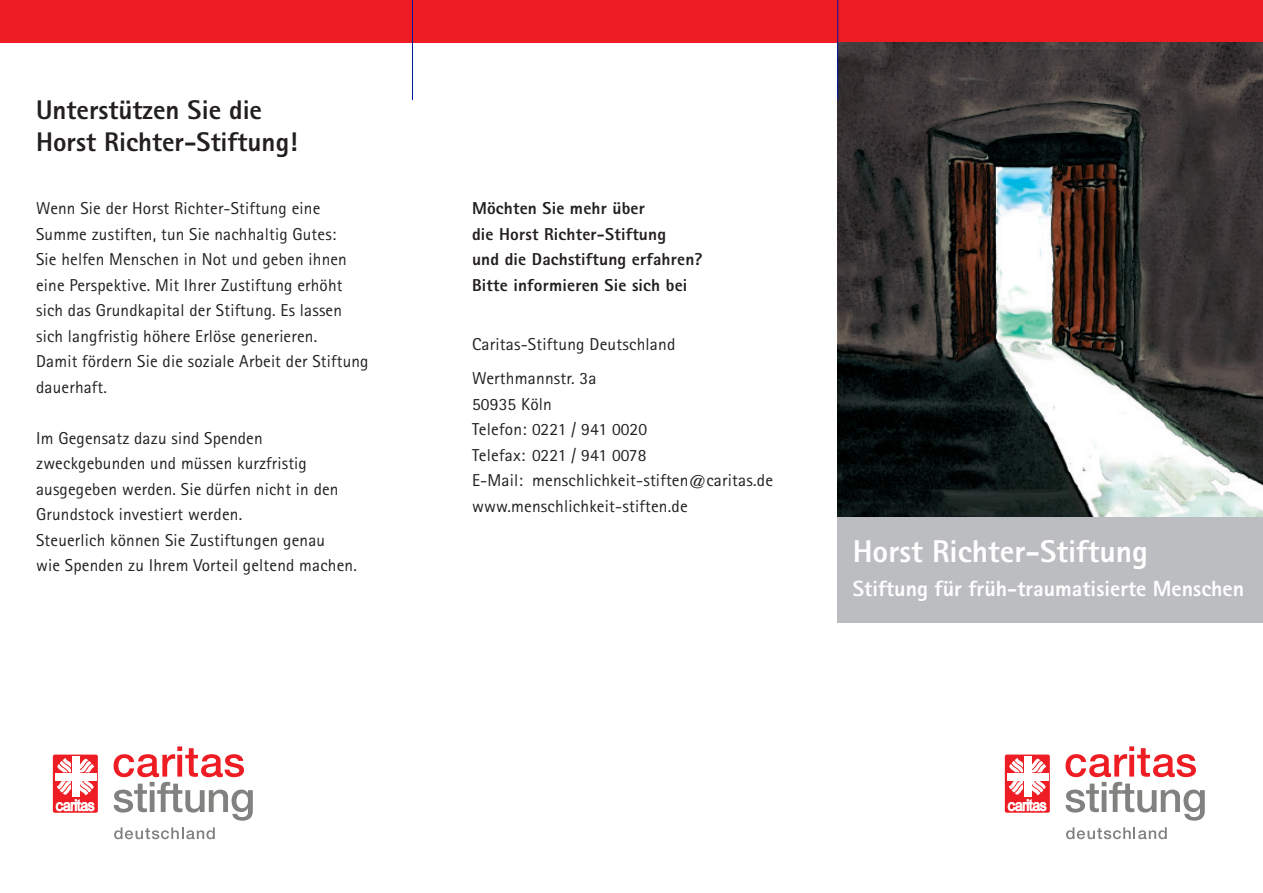
<style>
.page{position:relative;width:1263px;height:893px;background:#fff}
.page>*{position:absolute;margin:0;border:0;box-sizing:border-box;transform-origin:0 0}
.t1{font:800 31.5px "AT Rotis Sans Serif";color:#fff}
.t2{font:800 27px/31.5px "AT Rotis Sans Serif";color:#231f20}
.t3{font:800 22.05px "AT Rotis Sans Serif";color:#fff}
.t4{font:17.25px/25.5px "AT Rotis Sans Serif";letter-spacing:.01em;color:#231f20}
.t5{font:800 17.25px/25.5px "AT Rotis Sans Serif";letter-spacing:.01em;color:#231f20}
</style>
<div class="page">
<div style="left:0;top:0;width:1263px;height:43px;background:#ee1d23"></div>
<svg style="left:1005px;top:754px;width:45px;height:59px"></svg>
<svg style="left:1009px;top:758px;width:14px;height:14px"></svg>
<div style="left:1007px;top:773px;width:41px;height:7px;background:#fff"></div>
<div style="left:1024px;top:756px;width:7px;height:41px;background:#fff"></div>
<svg style="left:1008px;top:781px;width:38px;height:30px"></svg>
<svg style="left:1032px;top:759px;width:14px;height:13px"></svg>
<svg style="left:1065px;top:746px;width:140px;height:75px"></svg>
<svg style="left:1066px;top:827px;width:101px;height:12px"></svg>
<svg style="left:53px;top:755px;width:45px;height:58px"></svg>
<svg style="left:57px;top:758px;width:14px;height:14px"></svg>
<div style="left:55px;top:773px;width:41px;height:8px;background:#fff"></div>
<div style="left:72px;top:757px;width:7px;height:40px;background:#fff"></div>
<svg style="left:56px;top:781px;width:38px;height:30px"></svg>
<svg style="left:80px;top:759px;width:14px;height:13px"></svg>
<svg style="left:114px;top:746px;width:139px;height:75px"></svg>
<svg style="left:114px;top:827px;width:101px;height:12px"></svg>
<div style="left:838px;top:517px;width:425px;height:106px;background:#bcbdc0"></div>
<img style="left:838px;top:43px;width:425px;height:474px">
<hr style="left:412px;top:0;width:1px;height:100px;background:#00199f">
<hr style="left:837px;top:0;width:1px;height:100px;background:#00199f">
<h2 class="t2" style="left:36px;top:94px;width:263px">Unterstützen Sie die<br>Horst Richter-Stiftung!</h2>
<p class="t4" style="left:36px;top:195px;width:334px">Wenn Sie der Horst Richter-Stiftung eine Summe zustiften, tun Sie nachhaltig Gutes:<br>Sie helfen Menschen in Not und geben ihnen eine Perspektive. Mit Ihrer Zustiftung erhöht sich das Grundkapital der Stiftung. Es lassen sich langfristig höhere Erlöse generieren.<br>Damit fördern Sie die soziale Arbeit der Stiftung dauerhaft.</p>
<p class="t4" style="left:36px;top:425px;width:322px">Im Gegensatz dazu sind Spenden zweckgebunden und müssen kurzfristig ausgegeben werden. Sie dürfen nicht in den Grundstock investiert werden.<br>Steuerlich können Sie Zustiftungen genau<br>wie Spenden zu Ihrem Vorteil geltend machen.</p>
<p class="t5" style="left:472px;top:196px;width:232px">Möchten Sie mehr über<br>die Horst Richter-Stiftung<br>und die Dachstiftung erfahren?<br>Bitte informieren Sie sich bei</p>
<p class="t4" style="left:472px;top:327px;width:205px;line-height:34px">Caritas-Stiftung Deutschland<br>Werthmannstr. 3a</p>
<p class="t4" style="left:472px;top:391px;width:303px">50935 Köln<br>Telefon: 0221 / 941 0020<br>Telefax: 0221 / 941 0078<br>E-Mail: menschlichkeit-stiften@caritas.de www.menschlichkeit-stiften.de</p>
<h1 class="t1" style="left:853px;top:531px;width:297px">Horst Richter-Stiftung</h1>
<p class="t3" style="left:853px;top:574px;width:393px">Stiftung für früh-traumatisierte Menschen</p>
</div>
